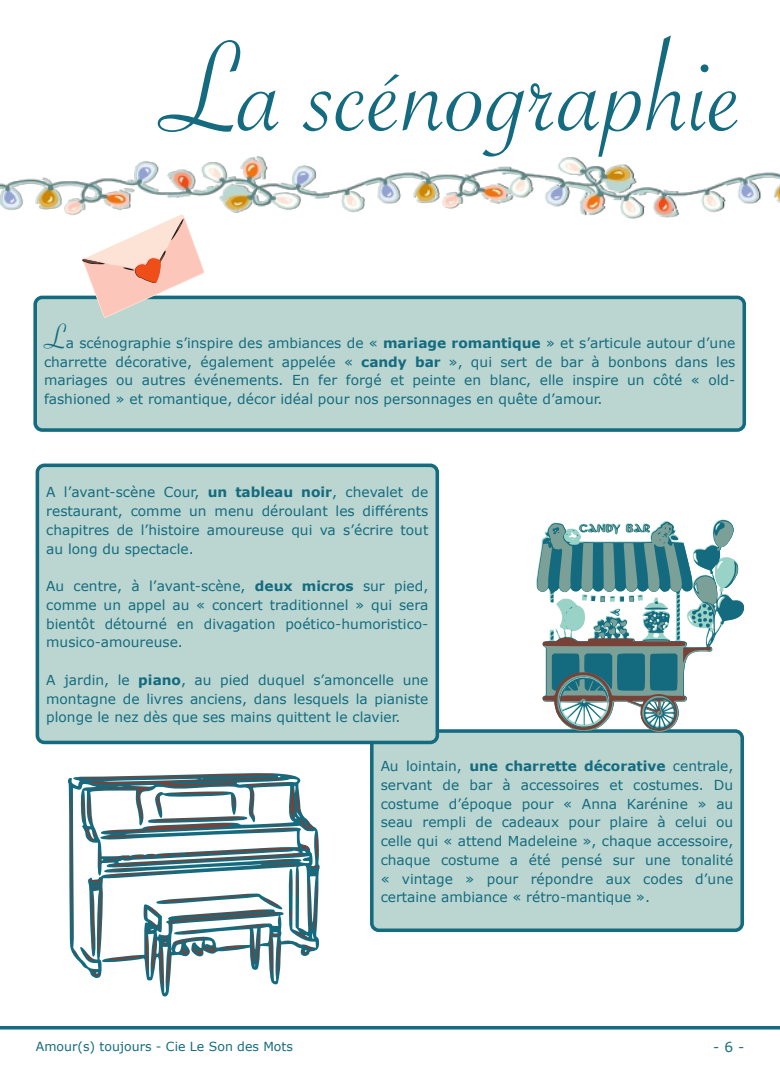
<style>
.page{position:relative;width:780px;height:1088px;background:#fff}
.page>*{position:absolute;margin:0;border:0;box-sizing:border-box;transform-origin:0 0}
.t1{font:137.5px "Savoye Let Plain";color:#146b7f}
.t2{font:37.5px "Savoye Let Plain";color:#146b7f}
.t3{font:13.75px/18.8px "Verdana";color:#146b7f;text-align:justify}
.t4{font:12.5px "Verdana";color:#146b7f}
.s1{font-weight:700}
</style>
<div class="page">
<div style="left:372px;top:731px;width:370px;height:199px;background:#bbd6d1;border-radius:7px"></div>
<div style="left:370px;top:729px;width:374px;height:203px;border:4px solid #146b7f;border-radius:7px"></div>
<svg style="left:536px;top:521px;width:206px;height:211px"></svg>
<svg style="left:542px;top:637px;width:169px;height:95px"></svg>
<div style="left:35px;top:297px;width:709px;height:133px;background:#bbd6d1;border-radius:7px"></div>
<div style="left:33px;top:296px;width:713px;height:136px;border:4px solid #146b7f;border-radius:7px"></div>
<div style="left:37px;top:465px;width:400px;height:277px;background:#bbd6d1;border-radius:7px"></div>
<div style="left:36px;top:463px;width:403px;height:281px;border:4px solid #146b7f;border-radius:7px"></div>
<svg style="left:62px;top:228px;width:162px;height:90px"></svg>
<img style="left:0;top:156px;width:780px;height:72px">
<svg style="left:68px;top:778px;width:252px;height:218px"></svg>
<svg style="left:71px;top:773px;width:248px;height:214px"></svg>
<hr style="left:0;top:1026px;width:780px;height:3px;background:#146b7f">
<h1 class="t1" style="left:159px;top:36px;width:586px">La scénographie</h1>
<h2 class="t2" style="left:44px;top:322px;width:23px">L</h2>
<p class="t3" style="left:44px;top:333px;width:692px;text-indent:22px">a scénographie s’inspire des ambiances de « <span class="s1">mariage romantique</span> » et s’articule autour d’une charrette décorative, également appelée « <span class="s1">candy bar</span> », qui sert de bar à bonbons dans les mariages ou autres événements. En fer forgé et peinte en blanc, elle inspire un côté « old&shy;fashioned » et romantique, décor idéal pour nos personnages en quête d’amour.</p>
<p class="t3" style="left:46px;top:482px;width:384px">A l’avant-scène Cour, <span class="s1">un tableau noir</span>, chevalet de restaurant, comme un menu déroulant les différents chapitres de l’histoire amoureuse qui va s’écrire tout au long du spectacle.</p>
<p class="t3" style="left:46px;top:576px;width:383px">Au centre, à l’avant-scène, <span class="s1">deux micros</span> sur pied, comme un appel au « concert traditionnel » qui sera bientôt détourné en divagation poético-humoristico&shy;musico-amoureuse.</p>
<p class="t3" style="left:46px;top:670px;width:383px">A jardin, le <span class="s1">piano</span>, au pied duquel s’amoncelle une montagne de livres anciens, dans lesquels la pianiste plonge le nez dès que ses mains quittent le clavier.</p>
<p class="t4" style="left:36px;top:1038px;width:258px">Amour(s) toujours - Cie Le Son des Mots</p>
<p class="t3" style="left:380px;top:756px;width:354px">Au lointain, <span class="s1">une charrette décorative</span> centrale, servant de bar à accessoires et costumes. Du costume d’époque pour « Anna Karénine » au seau rempli de cadeaux pour plaire à celui ou celle qui « attend Madeleine », chaque accessoire, chaque costume a été pensé sur une tonalité « vintage » pour répondre aux codes d’une certaine ambiance « rétro-mantique ».</p>
<p class="t3" style="left:713px;top:1037px;width:32px">-6-</p>
</div>
